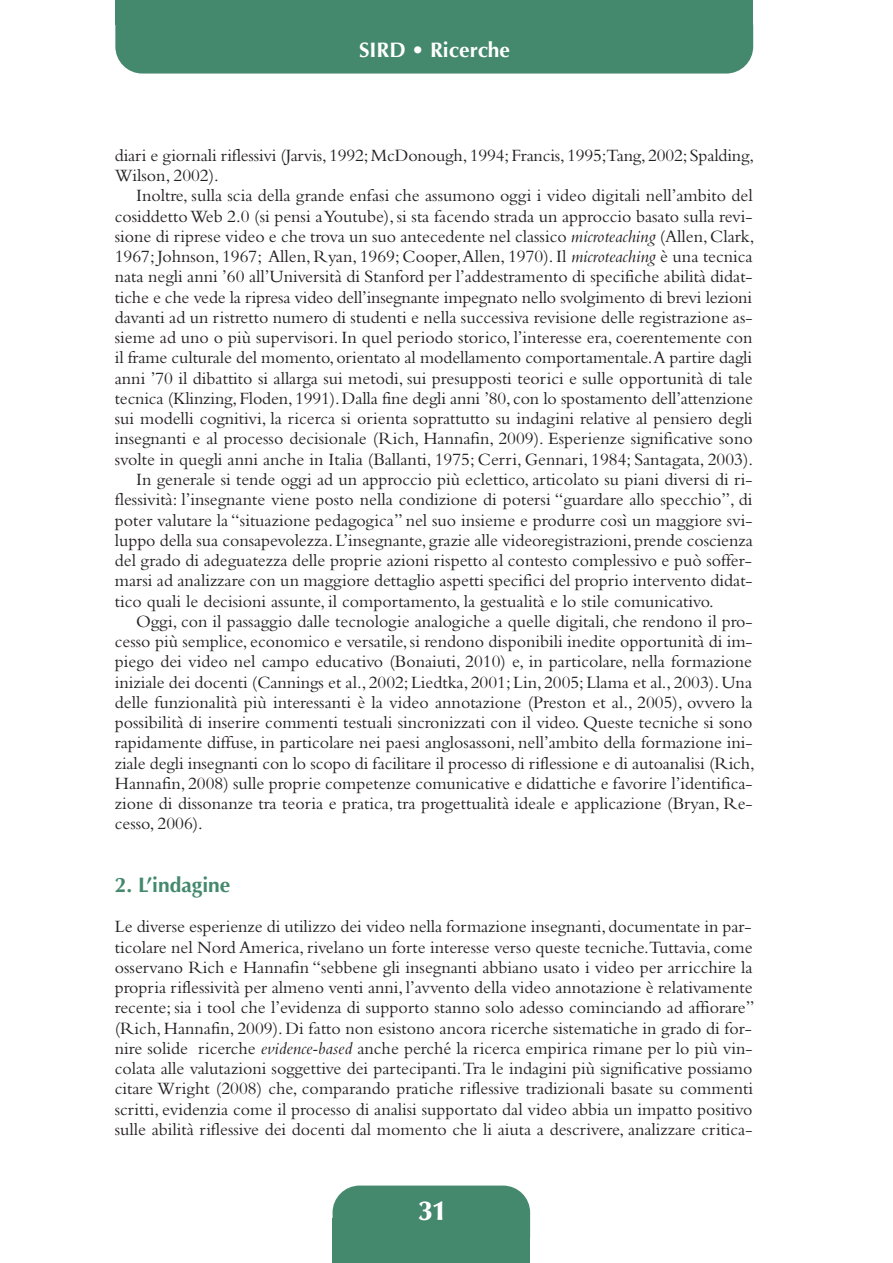
<style>
.page{position:relative;width:893px;height:1263px;background:#fff}
.page>*{position:absolute;margin:0;border:0;box-sizing:border-box;transform-origin:0 0}
.t1{font:900 27px "Optima";color:#fff}
.t2{font:700 21px "Optima";color:#fff}
.t3{font:700 21px "Optima";color:#44896d}
.t4{font:18px/20.2px "Bembo";color:#231f20}
.s1{font-style:italic}
</style>
<div class="page">
<div style="left:333px;top:1185px;width:197px;height:78px;background:#44896d;border-radius:27px"></div>
<div style="left:333px;top:1218px;width:197px;height:45px;background:#44896d"></div>
<div style="left:115px;top:0;width:638px;height:74px;background:#44896d;border-radius:27px"></div>
<div style="left:115px;top:0;width:638px;height:24px;background:#44896d"></div>
<p class="t2" style="left:359px;top:38px;width:152px">SIRD • Ricerche</p>
<p class="t4" style="left:115px;top:147px;width:641px">diari e giornali riflessivi (Jarvis, 1992; McDonough, 1994; Francis, 1995;Tang, 2002; Spalding,</p>
<p class="t4" style="left:115px;top:167px;width:106px">Wilson, 2002).</p>
<p class="t4" style="left:136px;top:187px;width:618px">Inoltre, sulla scia della grande enfasi che assumono oggi i video digitali nell’ambito del</p>
<p class="t4" style="left:115px;top:208px;width:639px">cosiddetto Web 2.0 (si pensi a Youtube), si sta facendo strada un approccio basato sulla revi-</p>
<p class="t4" style="left:115px;top:228px;width:641px">sione di riprese video e che trova un suo antecedente nel classico <span class="s1">microteaching</span> (Allen, Clark,</p>
<p class="t4" style="left:115px;top:248px;width:639px">1967; Johnson, 1967; Allen, Ryan, 1969; Cooper, Allen, 1970). Il <span class="s1">microteaching</span> è una tecnica</p>
<p class="t4" style="left:115px;top:268px;width:639px">nata negli anni ’60 all’Università di Stanford per l’addestramento di specifiche abilità didat-</p>
<p class="t4" style="left:115px;top:289px;width:639px">tiche e che vede la ripresa video dell’insegnante impegnato nello svolgimento di brevi lezioni</p>
<p class="t4" style="left:115px;top:309px;width:639px">davanti ad un ristretto numero di studenti e nella successiva revisione delle registrazione as-</p>
<p class="t4" style="left:115px;top:329px;width:639px">sieme ad uno o più supervisori. In quel periodo storico, l’interesse era, coerentemente con</p>
<p class="t4" style="left:115px;top:349px;width:639px">il frame culturale del momento, orientato al modellamento comportamentale.A partire dagli</p>
<p class="t4" style="left:115px;top:370px;width:639px">anni ’70 il dibattito si allarga sui metodi, sui presupposti teorici e sulle opportunità di tale</p>
<p class="t4" style="left:115px;top:390px;width:640px">tecnica (Klinzing, Floden, 1991). Dalla fine degli anni ’80, con lo spostamento dell’attenzione</p>
<p class="t4" style="left:115px;top:410px;width:639px">sui modelli cognitivi, la ricerca si orienta soprattutto su indagini relative al pensiero degli</p>
<p class="t4" style="left:115px;top:430px;width:639px">insegnanti e al processo decisionale (Rich, Hannafin, 2009). Esperienze significative sono</p>
<p class="t4" style="left:115px;top:451px;width:640px">svolte in quegli anni anche in Italia (Ballanti, 1975; Cerri, Gennari, 1984; Santagata, 2003).</p>
<p class="t4" style="left:136px;top:471px;width:618px">In generale si tende oggi ad un approccio più eclettico, articolato su piani diversi di ri-</p>
<p class="t4" style="left:115px;top:491px;width:639px">flessività: l’insegnante viene posto nella condizione di potersi “guardare allo specchio”, di</p>
<p class="t4" style="left:115px;top:511px;width:639px">poter valutare la “situazione pedagogica” nel suo insieme e produrre così un maggiore svi-</p>
<p class="t4" style="left:115px;top:532px;width:639px">luppo della sua consapevolezza. L’insegnante, grazie alle videoregistrazioni, prende coscienza</p>
<p class="t4" style="left:115px;top:552px;width:638px">del grado di adeguatezza delle proprie azioni rispetto al contesto complessivo e può soffer-</p>
<p class="t4" style="left:115px;top:572px;width:639px">marsi ad analizzare con un maggiore dettaglio aspetti specifici del proprio intervento didat-</p>
<p class="t4" style="left:115px;top:592px;width:601px">tico quali le decisioni assunte, il comportamento, la gestualità e lo stile comunicativo.</p>
<p class="t4" style="left:136px;top:613px;width:618px">Oggi, con il passaggio dalle tecnologie analogiche a quelle digitali, che rendono il pro-</p>
<p class="t4" style="left:115px;top:633px;width:639px">cesso più semplice, economico e versatile, si rendono disponibili inedite opportunità di im-</p>
<p class="t4" style="left:115px;top:653px;width:639px">piego dei video nel campo educativo (Bonaiuti, 2010) e, in particolare, nella formazione</p>
<p class="t4" style="left:115px;top:673px;width:639px">iniziale dei docenti (Cannings et al., 2002; Liedtka, 2001; Lin, 2005; Llama et al., 2003). Una</p>
<p class="t4" style="left:115px;top:694px;width:639px">delle funzionalità più interessanti è la video annotazione (Preston et al., 2005), ovvero la</p>
<p class="t4" style="left:115px;top:714px;width:639px">possibilità di inserire commenti testuali sincronizzati con il video. Queste tecniche si sono</p>
<p class="t4" style="left:115px;top:734px;width:639px">rapidamente diffuse, in particolare nei paesi anglosassoni, nell’ambito della formazione ini-</p>
<p class="t4" style="left:115px;top:754px;width:641px">ziale degli insegnanti con lo scopo di facilitare il processo di riflessione e di autoanalisi (Rich,</p>
<p class="t4" style="left:115px;top:775px;width:639px">Hannafin, 2008) sulle proprie competenze comunicative e didattiche e favorire l’identifica-</p>
<p class="t4" style="left:115px;top:795px;width:639px">zione di dissonanze tra teoria e pratica, tra progettualità ideale e applicazione (Bryan, Re-</p>
<p class="t4" style="left:115px;top:815px;width:90px">cesso, 2006).</p>
<p class="t3" style="left:115px;top:873px;width:117px">2. L’indagine</p>
<p class="t4" style="left:115px;top:918px;width:641px">Le diverse esperienze di utilizzo dei video nella formazione insegnanti, documentate in par&shy;ticolare nel Nord America, rivelano un forte interesse verso queste tecniche.Tuttavia, come osservano Rich e Hannafin “sebbene gli insegnanti abbiano usato i video per arricchire la propria riflessività per almeno venti anni, l’avvento della video annotazione è relativamente recente; sia i tool che l’evidenza di supporto stanno solo adesso cominciando ad affiorare” (Rich, Hannafin, 2009). Di fatto non esistono ancora ricerche sistematiche in grado di for&shy;nire solide ricerche <span class="s1">evidence-based</span> anche perché la ricerca empirica rimane per lo più vin&shy;colata alle valutazioni soggettive dei partecipanti. Tra le indagini più significative possiamo citare Wright (2008) che, comparando pratiche riflessive tradizionali basate su commenti scritti, evidenzia come il processo di analisi supportato dal video abbia un impatto positivo sulle abilità riflessive dei docenti dal momento che li aiuta a descrivere, analizzare critica-</p>
<p class="t1" style="left:419px;top:1200px;width:28px">31</p>
</div>
